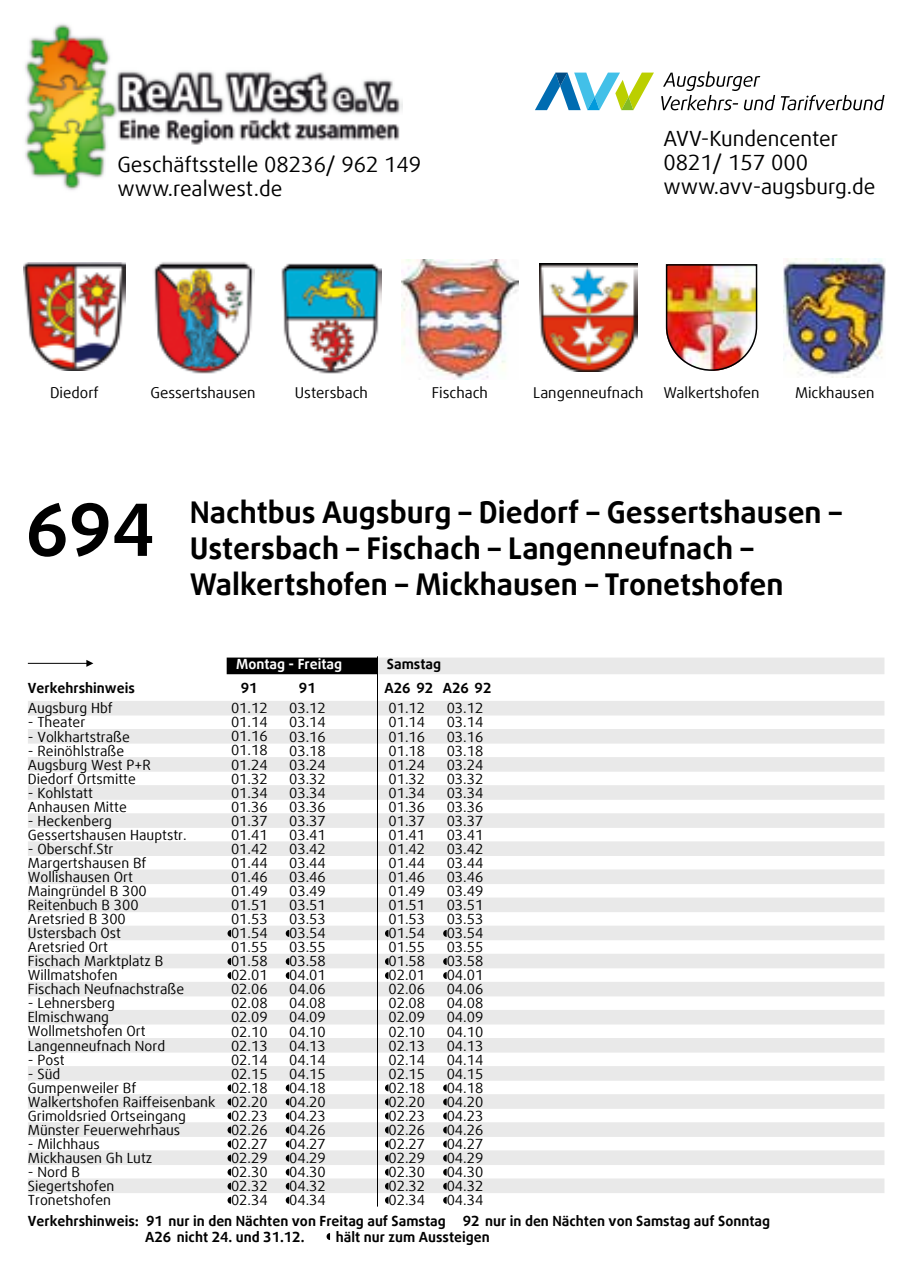
<style>
.page{position:relative;width:910px;height:1276px;background:#fff}
.page>*{position:absolute;margin:0;border:0;box-sizing:border-box;transform-origin:0 0}
.t1{font:700 72px "Daxline Offc";color:#000}
.t2{font:700 30px/36px "Daxline Offc";color:#000}
.t3{font:21px/24px "Daxline Offc";color:#000}
.t4{font:15px "Daxline Offc";color:#000}
.t5{font:14.1px/14.1px "Daxline Offc";color:#000}
.t6{font:700 14.1px/23.7px "Daxline Offc";color:#000}
.t7{font:700 14.1px "Daxline Offc";color:#fff}
</style>
<div class="page">
<img style="left:25px;top:23px;width:377px;height:167px">
<svg style="left:661px;top:71px;width:114px;height:39px"></svg>
<svg style="left:781px;top:95px;width:103px;height:15px"></svg>
<svg style="left:535px;top:73px;width:119px;height:37px"></svg>
<img style="left:784px;top:258px;width:102px;height:119px">
<img style="left:539px;top:264px;width:99px;height:107px">
<img style="left:402px;top:260px;width:116px;height:120px">
<img style="left:281px;top:263px;width:101px;height:111px">
<img style="left:153px;top:262px;width:101px;height:112px">
<img style="left:23px;top:263px;width:103px;height:108px">
<img style="left:665px;top:264px;width:93px;height:107px">
<svg style="left:227px;top:657px;width:657px;height:17px;background:#b6b6b6"></svg>
<div style="left:28px;top:701px;width:856px;height:14px;background:#e9e9e9"></div>
<div style="left:28px;top:729px;width:856px;height:14px;background:#e9e9e9"></div>
<div style="left:28px;top:757px;width:856px;height:14px;background:#e9e9e9"></div>
<div style="left:28px;top:785px;width:856px;height:15px;background:#e9e9e9"></div>
<div style="left:28px;top:813px;width:856px;height:15px;background:#e9e9e9"></div>
<div style="left:28px;top:841px;width:856px;height:15px;background:#e9e9e9"></div>
<div style="left:28px;top:869px;width:856px;height:15px;background:#e9e9e9"></div>
<div style="left:28px;top:897px;width:856px;height:15px;background:#e9e9e9"></div>
<div style="left:28px;top:1010px;width:856px;height:14px;background:#e9e9e9"></div>
<div style="left:28px;top:1038px;width:856px;height:14px;background:#e9e9e9"></div>
<hr style="left:377px;top:656px;width:1px;height:550px;background:#000">
<div style="left:28px;top:926px;width:856px;height:14px;background:#e9e9e9"></div>
<svg style="left:28px;top:954px;width:856px;height:42px"></svg>
<svg style="left:28px;top:1066px;width:856px;height:137px"></svg>
<svg style="left:327px;top:1233px;width:3px;height:7px"></svg>
<hr style="left:28px;top:663px;width:62px;height:1px;background:#000">
<svg style="left:86px;top:660px;width:7px;height:7px"></svg>
<h3 class="t3" style="left:117px;top:152px;width:305px">Geschäftsstelle 08236/ 962 149 www.realwest.de</h3>
<h3 class="t3" style="left:663px;top:127px;width:214px">AVV-Kundencenter<br>0821/ 157 000 www.avv-augsburg.de</h3>
<p class="t4" style="left:50px;top:383px;width:50px">Diedorf</p>
<p class="t4" style="left:150px;top:383px;width:107px">Gessertshausen</p>
<p class="t4" style="left:295px;top:383px;width:75px">Ustersbach</p>
<p class="t4" style="left:432px;top:383px;width:58px">Fischach</p>
<p class="t4" style="left:533px;top:383px;width:112px">Langenneufnach</p>
<p class="t4" style="left:663px;top:383px;width:98px">Walkertshofen</p>
<p class="t4" style="left:795px;top:383px;width:81px">Mickhausen</p>
<h1 class="t1" style="left:26px;top:482px;width:131px">694</h1>
<h2 class="t2" style="left:190px;top:494px;width:654px">Nachtbus Augsburg – Diedorf – Gessertshausen –<br>Ustersbach – Fischach – Langenneufnach –<br>Walkertshofen – Mickhausen – Tronetshofen</h2>
<p class="t7" style="left:236px;top:655px;width:108px">Montag - Freitag</p>
<p class="t6" style="left:385px;top:652px;width:58px">Samstag<br>A26 92</p>
<p class="t5" style="left:388px;top:701px;width:38px;text-align:justify">01.12<br>01.14<br>01.16<br>01.18<br>01.24<br>01.32<br>01.34<br>01.36<br>01.37<br>01.41<br>01.42<br>01.44<br>01.46<br>01.49<br>01.51<br>01.53<br>01.54<br>01.55<br>01.58<br>02.01<br>02.06<br>02.08<br>02.09<br>02.10<br>02.13<br>02.14<br>02.15<br>02.18<br>02.20<br>02.23<br>02.26<br>02.27<br>02.29<br>02.30<br>02.32<br>02.34</p>
<p class="t6" style="left:28px;top:676px;width:109px">Verkehrshinweis</p>
<p class="t5" style="left:28px;top:701px;width:86px">Augsburg Hbf</p>
<p class="t5" style="left:28px;top:715px;width:59px">- Theater</p>
<p class="t5" style="left:28px;top:729px;width:104px">- Volkhartstraße</p>
<p class="t5" style="left:28px;top:743px;width:125px">- Reinöhlstraße<br>Augsburg West P+R<br>Diedorf Ortsmitte</p>
<p class="t5" style="left:28px;top:785px;width:100px">- Kohlstatt<br>Anhausen Mitte</p>
<p class="t5" style="left:28px;top:813px;width:160px">- Heckenberg<br>Gessertshausen Hauptstr.</p>
<p class="t5" style="left:28px;top:842px;width:158px">- Oberschf.Str<br>Margertshausen Bf<br>Wollishausen Ort<br>Maingründel B 300<br>Reitenbuch B 300<br>Aretsried B 300<br>Ustersbach Ost<br>Aretsried Ort<br>Fischach Marktplatz B<br>Willmatshofen<br>Fischach Neufnachstraße</p>
<p class="t5" style="left:28px;top:996px;width:139px">- Lehnersberg<br>Elmischwang<br>Wollmetshofen Ort<br>Langenneufnach Nord</p>
<p class="t5" style="left:28px;top:1052px;width:38px">- Post</p>
<p class="t5" style="left:28px;top:1066px;width:189px">- Süd<br>Gumpenweiler Bf<br>Walkertshofen Raiffeisenbank<br>Grimoldsried Ortseingang<br>Münster Feuerwehrhaus</p>
<p class="t5" style="left:28px;top:1136px;width:126px">- Milchhaus<br>Mickhausen Gh Lutz</p>
<p class="t5" style="left:28px;top:1164px;width:88px">- Nord B<br>Siegertshofen<br>Tronetshofen</p>
<p class="t6" style="left:241px;top:676px;width:18px">91</p>
<p class="t5" style="left:231px;top:701px;width:38px;text-align:justify">01.12<br>01.14<br>01.16<br>01.18<br>01.24<br>01.32<br>01.34<br>01.36<br>01.37<br>01.41<br>01.42<br>01.44<br>01.46<br>01.49<br>01.51<br>01.53<br>01.54<br>01.55<br>01.58<br>02.01<br>02.06<br>02.08<br>02.09<br>02.10<br>02.13<br>02.14<br>02.15<br>02.18<br>02.20<br>02.23<br>02.26<br>02.27<br>02.29<br>02.30<br>02.32<br>02.34</p>
<p class="t6" style="left:443px;top:676px;width:50px">A26 92</p>
<p class="t5" style="left:447px;top:701px;width:38px;text-align:justify">03.12<br>03.14<br>03.16<br>03.18<br>03.24<br>03.32<br>03.34<br>03.36<br>03.37<br>03.41<br>03.42<br>03.44<br>03.46<br>03.49<br>03.51<br>03.53<br>03.54<br>03.55<br>03.58<br>04.01<br>04.06<br>04.08<br>04.09<br>04.10<br>04.13<br>04.14<br>04.15<br>04.18<br>04.20<br>04.23<br>04.26<br>04.27<br>04.29<br>04.30<br>04.32<br>04.34</p>
<p class="t6" style="left:28px;top:1209px;width:744px">Verkehrshinweis: 91 nur in den Nächten von Freitag auf Samstag 92 nur in den Nächten von Samstag auf Sonntag</p>
<p class="t6" style="left:299px;top:676px;width:18px">91</p>
<p class="t5" style="left:289px;top:701px;width:38px;text-align:justify">03.12<br>03.14<br>03.16<br>03.18<br>03.24<br>03.32<br>03.34<br>03.36<br>03.37<br>03.41<br>03.42<br>03.44<br>03.46<br>03.49<br>03.51<br>03.53<br>03.54<br>03.55<br>03.58<br>04.01<br>04.06<br>04.08<br>04.09<br>04.10<br>04.13<br>04.14<br>04.15<br>04.18<br>04.20<br>04.23<br>04.26<br>04.27<br>04.29<br>04.30<br>04.32<br>04.34</p>
<p class="t6" style="left:145px;top:1225px;width:161px">A26 nicht 24. und 31.12.</p>
<p class="t6" style="left:336px;top:1225px;width:155px">hält nur zum Aussteigen</p>
</div>
